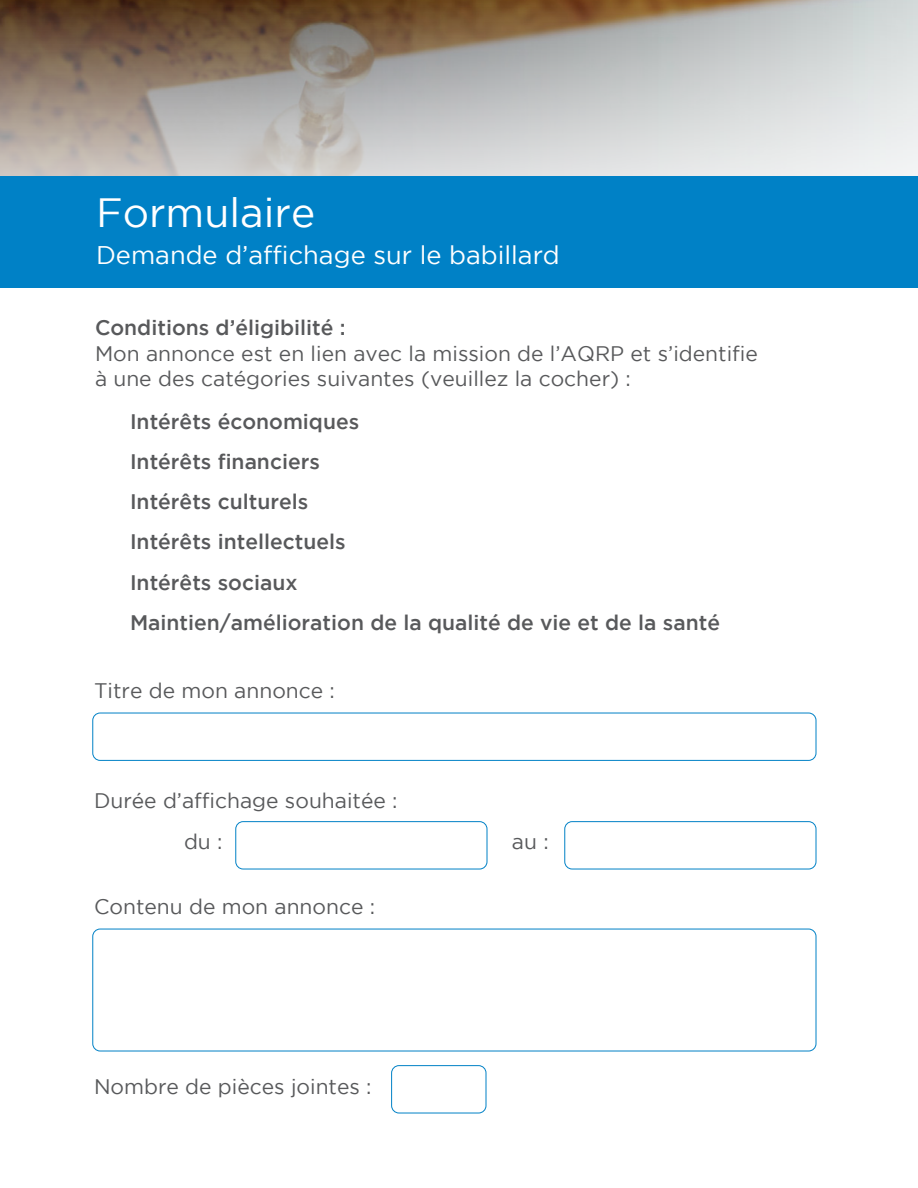
<style>
.page{position:relative;width:918px;height:1188px;background:#fff}
.page>*{position:absolute;margin:0;border:0;box-sizing:border-box;transform-origin:0 0}
.t1{font:40.8px "Gotham";color:#fff}
.t2{font:25.5px "Gotham";color:#fff}
.t3{font:21px/25.2px "Gotham";color:#58595b}
.t4{font:500 21px/40.2px "Gotham";color:#58595b}
</style>
<div class="page">
<div style="left:92px;top:713px;width:724px;height:48px;border:1px solid #0081c6;border-radius:7px"></div>
<div style="left:235px;top:821px;width:252px;height:48px;border:1px solid #0081c6;border-radius:7px"></div>
<svg style="left:0;top:0;width:918px;height:176px;background:#b1aaa3"></svg>
<div style="left:0;top:176px;width:918px;height:112px;background:#0081c6"></div>
<div style="left:391px;top:1065px;width:95px;height:48px;border:1px solid #0081c6;border-radius:7px"></div>
<div style="left:92px;top:929px;width:724px;height:122px;border:1px solid #0081c6;border-radius:7px"></div>
<div style="left:564px;top:821px;width:252px;height:48px;border:1px solid #0081c6;border-radius:7px"></div>
<h1 class="t1" style="left:96px;top:190px;width:221px">Formulaire</h1>
<p class="t2" style="left:96px;top:241px;width:465px">Demande d’affichage sur le babillard</p>
<p class="t4" style="left:95px;top:307px;width:252px">Conditions d’éligibilité :</p>
<p class="t3" style="left:95px;top:340px;width:664px">Mon annonce est en lien avec la mission de l’AQRP et s’identifie à une des catégories suivantes (veuillez la cocher) :</p>
<p class="t4" style="left:130px;top:401px;width:592px">Intérêts économiques<br>Intérêts financiers<br>Intérêts culturels<br>Intérêts intellectuels<br>Intérêts sociaux<br>Maintien/amélioration de la qualité de vie et de la santé</p>
<p class="t3" style="left:94px;top:678px;width:242px">Titre de mon annonce :</p>
<p class="t3" style="left:184px;top:780px;width:215px;line-height:41px;text-indent:-90px">Durée d’affichage souhaitée : du :</p>
<p class="t3" style="left:94px;top:894px;width:283px">Contenu de mon annonce :</p>
<p class="t3" style="left:94px;top:1074px;width:279px">Nombre de pièces jointes :</p>
<p class="t3" style="left:512px;top:829px;width:38px">au :</p>
</div>
